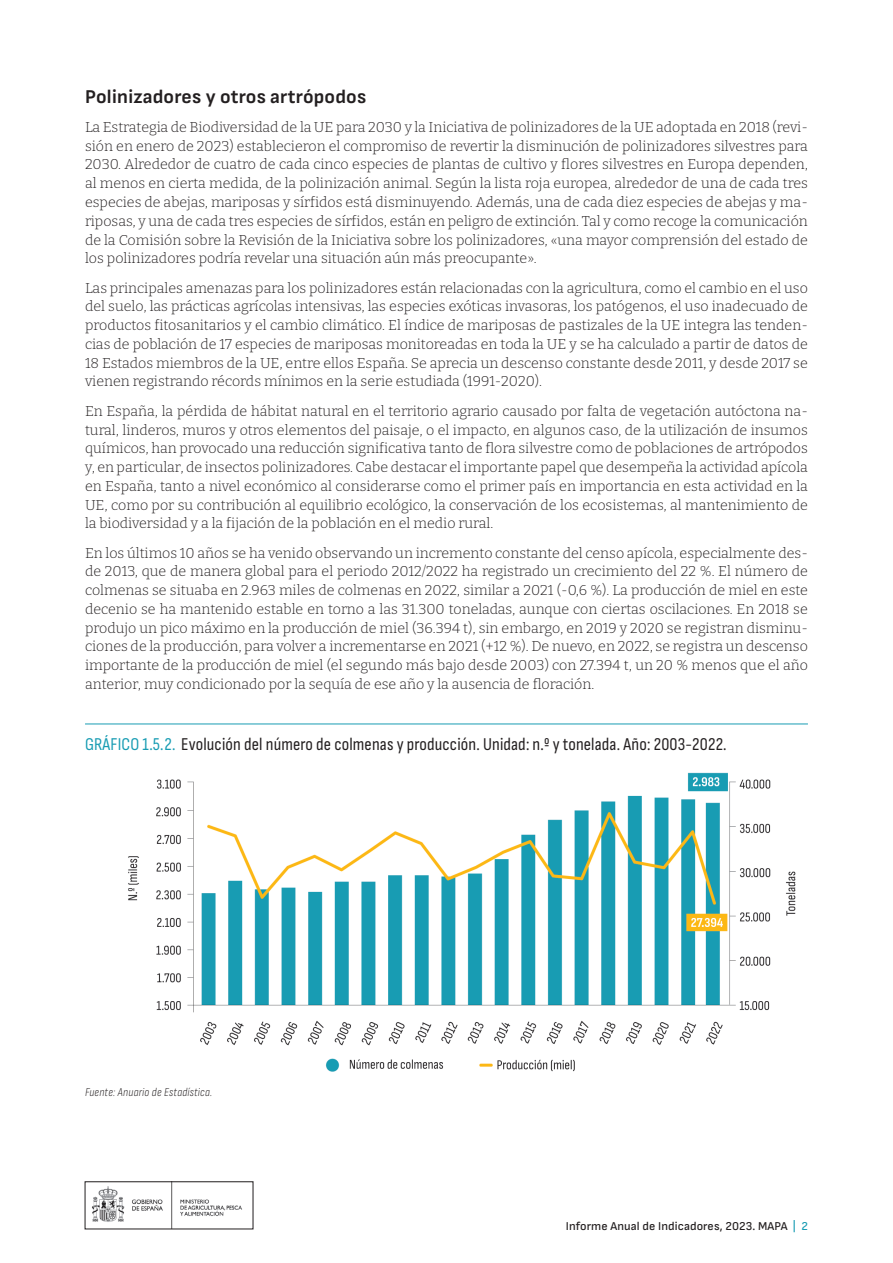
<style>
.page{position:relative;width:893px;height:1263px;background:#fff}
.page>*{position:absolute;margin:0;border:0;box-sizing:border-box;transform-origin:0 0}
.Subtitulo{font:700 19.5px "Sofia Sans";letter-spacing:.01em;color:#231f20}
.t1{font:18px "Sofia Sans Condensed";letter-spacing:.01em;color:#231f20}
.Parrafo{font:300 14.25px/18.8px "Bitter";color:#231f20;text-align:justify}
.t2{font:500 12px "Sofia Sans";letter-spacing:.01em;color:#231f20}
.Tabla_fuente{font:italic 300 12px "Sofia Sans Condensed";letter-spacing:.02em;color:#231f20}
.s1{color:#189cb3}
</style>
<div class="page">
<img style="left:92px;top:1183px;width:150px;height:44px">
<div style="left:85px;top:1181px;width:168px;height:48px;border:1px solid #231f20"></div>
<hr style="left:85px;top:724px;width:723px;height:1px;background:#189cb3">
<img style="left:128px;top:772px;width:668px;height:300px">
<p class="Subtitulo" style="left:85px;top:85px;width:283px">Polinizadores y otros artrópodos</p>
<p class="Parrafo" style="left:85px;top:117px;width:724px">La Estrategia de Biodiversidad de la UE para 2030 y la Iniciativa de polinizadores de la UE adoptada en 2018 (revi&shy;sión en enero de 2023) establecieron el compromiso de revertir la disminución de polinizadores silvestres para 2030. Alrededor de cuatro de cada cinco especies de plantas de cultivo y flores silvestres en Europa dependen, al menos en cierta medida, de la polinización animal. Según la lista roja europea, alrededor de una de cada tres especies de abejas, mariposas y sírfidos está disminuyendo. Además, una de cada diez especies de abejas y ma&shy;riposas, y una de cada tres especies de sírfidos, están en peligro de extinción. Tal y como recoge la comunicación de la Comisión sobre la Revisión de la Iniciativa sobre los polinizadores, «una mayor comprensión del estado de los polinizadores podría revelar una situación aún más preocupante».</p>
<p class="Parrafo" style="left:85px;top:278px;width:724px">Las principales amenazas para los polinizadores están relacionadas con la agricultura, como el cambio en el uso del suelo, las prácticas agrícolas intensivas, las especies exóticas invasoras, los patógenos, el uso inadecuado de productos fitosanitarios y el cambio climático. El índice de mariposas de pastizales de la UE integra las tenden&shy;cias de población de 17 especies de mariposas monitoreadas en toda la UE y se ha calculado a partir de datos de 18 Estados miembros de la UE, entre ellos España. Se aprecia un descenso constante desde 2011, y desde 2017 se vienen registrando récords mínimos en la serie estudiada (1991-2020).</p>
<p class="Parrafo" style="left:85px;top:401px;width:724px">En España, la pérdida de hábitat natural en el territorio agrario causado por falta de vegetación autóctona na&shy;tural, linderos, muros y otros elementos del paisaje, o el impacto, en algunos caso, de la utilización de insumos químicos, han provocado una reducción significativa tanto de flora silvestre como de poblaciones de artrópodos y, en particular, de insectos polinizadores. Cabe destacar el importante papel que desempeña la actividad apícola en España, tanto a nivel económico al considerarse como el primer país en importancia en esta actividad en la UE, como por su contribución al equilibrio ecológico, la conservación de los ecosistemas, al mantenimiento de la biodiversidad y a la fijación de la población en el medio rural.</p>
<p class="Parrafo" style="left:85px;top:543px;width:724px">En los últimos 10 años se ha venido observando un incremento constante del censo apícola, especialmente des&shy;de 2013, que de manera global para el periodo 2012/2022 ha registrado un crecimiento del 22 %. El número de colmenas se situaba en 2.963 miles de colmenas en 2022, similar a 2021 (-0,6 %). La producción de miel en este decenio se ha mantenido estable en torno a las 31.300 toneladas, aunque con ciertas oscilaciones. En 2018 se produjo un pico máximo en la producción de miel (36.394 t), sin embargo, en 2019 y 2020 se registran disminu&shy;ciones de la producción, para volver a incrementarse en 2021 (+12 %). De nuevo, en 2022, se registra un descenso importante de la producción de miel (el segundo más bajo desde 2003) con 27.394 t, un 20 % menos que el año anterior, muy condicionado por la sequía de ese año y la ausencia de floración.</p>
<p class="t1" style="left:85px;top:734px;width:643px"><span class="s1">GRÁFICO 1.5.2.</span> Evolución del número de colmenas y producción. Unidad: n.º y tonelada. Año: 2003-2022.</p>
<p class="Tabla_fuente" style="left:85px;top:1085px;width:129px">Fuente: Anuario de Estadística.</p>
<p class="t2" style="left:566px;top:1219px;width:244px">Informe Anual de Indicadores, 2023. MAPA <span class="s1">| 2</span></p>
</div>
